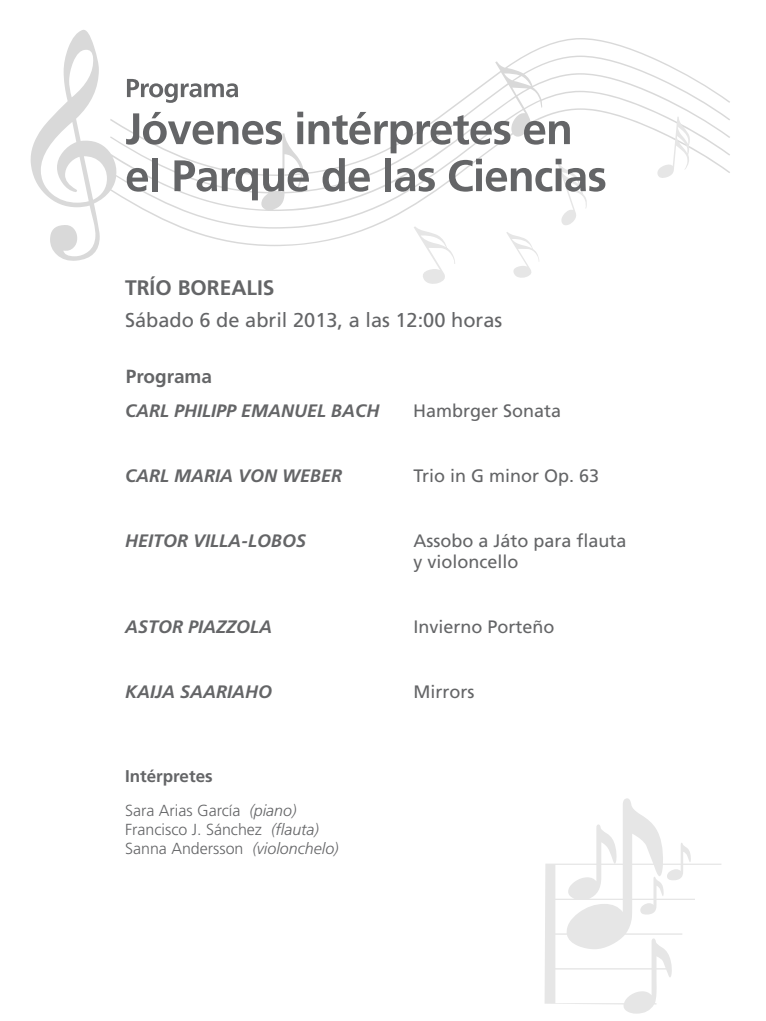
<style>
.page{position:relative;width:766px;height:1021px;background:#fff}
.page>*{position:absolute;margin:0;border:0;box-sizing:border-box;transform-origin:0 0}
.t1{font:700 21px "Frutiger LT Std";color:#646567}
.t2{font:20px "Frutiger LT Std";color:#646567}
.t3{font:700 19px "Frutiger LT Std";color:#646567}
.t4{font:18px/21.6px "Frutiger LT Std";color:#646567}
.t5{font:italic 700 18px "Frutiger LT Std";color:#646567}
.t6{font:700 17px "Frutiger LT Std";color:#646567}
.t7{font:300 16px/19.2px "Frutiger LT Std";color:#646567}
.s1{font-style:italic}
</style>
<div class="page">
<svg style="left:31px;top:30px;width:382px;height:231px"></svg>
<svg style="left:413px;top:38px;width:317px;height:246px"></svg>
<svg style="left:126px;top:112px;width:479px;height:88px"></svg>
<svg style="left:127px;top:79px;width:111px;height:24px"></svg>
<svg style="left:544px;top:798px;width:177px;height:215px"></svg>
<p class="t1" style="left:125px;top:275px;width:151px">Trío Borealis</p>
<p class="t2" style="left:125px;top:308px;width:378px">Sábado 6 de abril 2013, a las 12:00 horas</p>
<p class="t3" style="left:126px;top:365px;width:88px">Programa</p>
<p class="t5" style="left:125px;top:400px;width:256px">CARL PHILIPP EMANUEL BACH</p>
<p class="t4" style="left:413px;top:400px;width:150px">Hambrger Sonata</p>
<p class="t5" style="left:125px;top:465px;width:219px">CARL MARIA VON WEBER</p>
<p class="t4" style="left:413px;top:465px;width:187px">Trio in G minor Op. 63</p>
<p class="t5" style="left:125px;top:530px;width:183px">HEITOR VILLA-LOBOS</p>
<p class="t4" style="left:413px;top:530px;width:215px">Assobo a Játo para flauta y violoncello</p>
<p class="t5" style="left:125px;top:616px;width:149px">ASTOR PIAZZOLA</p>
<p class="t4" style="left:413px;top:616px;width:143px">Invierno Porteño</p>
<p class="t5" style="left:125px;top:681px;width:149px">KAIJA SAARIAHO</p>
<p class="t4" style="left:413px;top:681px;width:63px">Mirrors</p>
<p class="t6" style="left:125px;top:766px;width:89px">Intérpretes</p>
<p class="t7" style="left:125px;top:801px;width:215px">Sara Arias García <span class="s1">(piano)<br></span>Francisco J. Sánchez <span class="s1">(flauta)<br></span>Sanna Andersson <span class="s1">(violonchelo)</span></p>
</div>
